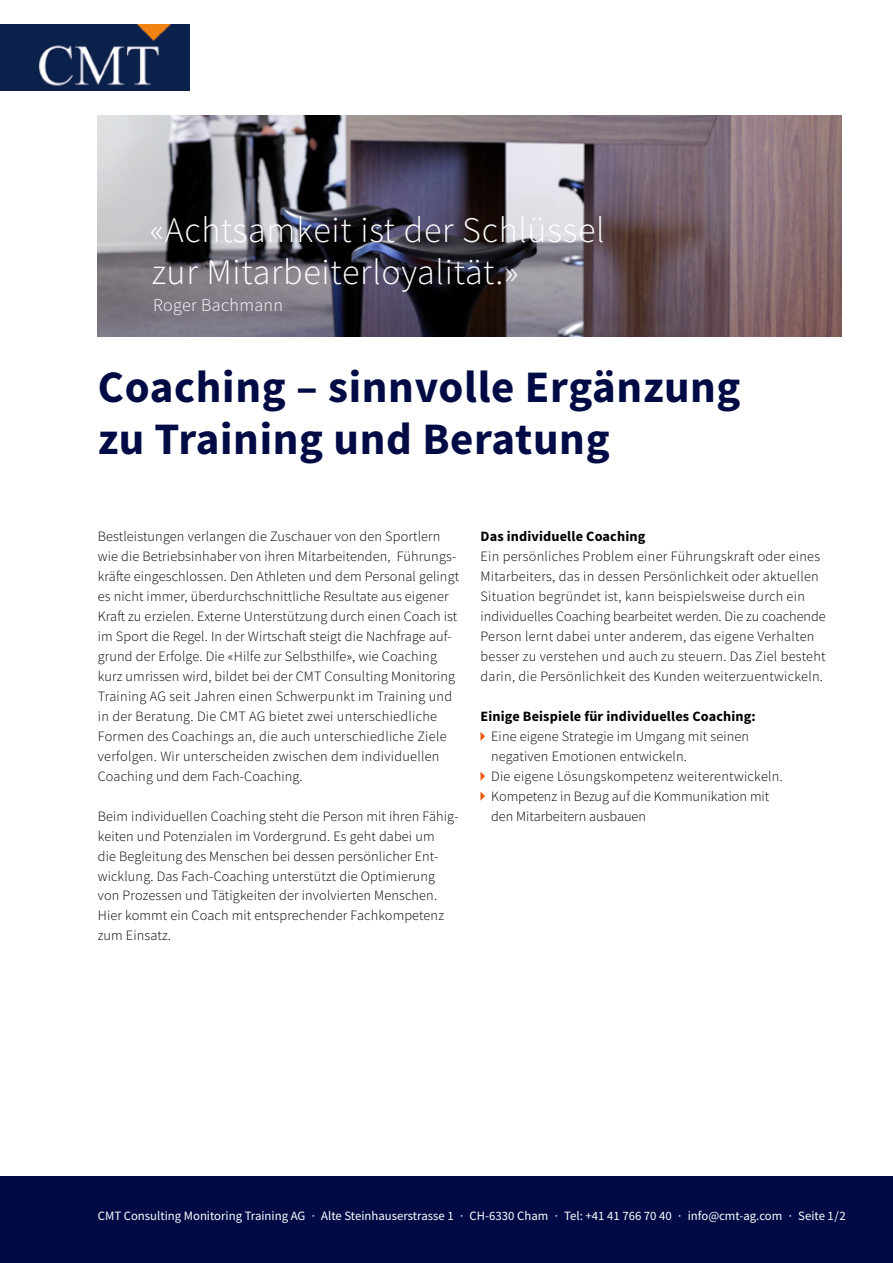
<style>
.page{position:relative;width:893px;height:1263px;background:#fff}
.page>*{position:absolute;margin:0;border:0;box-sizing:border-box;transform-origin:0 0}
.t1{font:700 45px/52.5px "Source Sans Pro";letter-spacing:.015em;color:#000b45}
.t2{font:300 36px/42px "Source Sans Pro";letter-spacing:.02em;color:#fff}
.t3{font:300 18px "Source Sans Pro";letter-spacing:.02em;color:#fff}
.t4{font:300 14.25px/20px "Source Sans Pro";letter-spacing:.01em;color:#000}
.t5{font:700 14.25px "Source Sans Pro";letter-spacing:.01em;color:#000}
.t6{font:12.75px "Source Sans Pro";color:#fff}
</style>
<div class="page">
<img style="left:0;top:25px;width:190px;height:66px">
<div style="left:0;top:1177px;width:893px;height:86px;background:#000b45"></div>
<svg style="left:480px;top:732px;width:5px;height:9px"></svg>
<svg style="left:480px;top:772px;width:5px;height:9px"></svg>
<svg style="left:480px;top:791px;width:5px;height:10px"></svg>
<img style="left:98px;top:115px;width:744px;height:221px">
<h2 class="t2" style="left:150px;top:209px;width:456px">«Achtsamkeit ist der Schlüssel zur Mitarbeiterloyalität.»</h2>
<p class="t3" style="left:153px;top:294px;width:131px">Roger Bachmann</p>
<h1 class="t1" style="left:98px;top:360px;width:644px">Coaching – sinnvolle Ergänzung zu Training und Beratung</h1>
<p class="t4" style="left:98px;top:527px;width:363px">Bestleistungen verlangen die Zuschauer von den Sportlern wie die Betriebsinhaber von ihren Mitarbeitenden, Führungs&shy;kräfte eingeschlossen. Den Athleten und dem Personal gelingt es nicht immer, überdurchschnittliche Resultate aus eigener Kraft zu erzielen. Externe Unterstützung durch einen Coach ist im Sport die Regel. In der Wirtschaft steigt die Nachfrage auf&shy;grund der Erfolge. Die «Hilfe zur Selbsthilfe», wie Coaching kurz umrissen wird, bildet bei der CMT Consulting Monitoring Training AG seit Jahren einen Schwerpunkt im Training und in der Beratung. Die CMT AG bietet zwei unterschiedliche Formen des Coachings an, die auch unterschiedliche Ziele verfolgen. Wir unterscheiden zwischen dem individuellen Coaching und dem Fach-Coaching.</p>
<p class="t4" style="left:98px;top:806px;width:362px">Beim individuellen Coaching steht die Person mit ihren Fähig&shy;keiten und Potenzialen im Vordergrund. Es geht dabei um<br>die Begleitung des Menschen bei dessen persönlicher Ent&shy;wicklung. Das Fach-Coaching unterstützt die Optimierung von Prozessen und Tätigkeiten der involvierten Menschen.<br>Hier kommt ein Coach mit entsprechender Fachkompetenz zum Einsatz.</p>
<p class="t5" style="left:480px;top:527px;width:166px">Das individuelle Coaching</p>
<p class="t4" style="left:480px;top:547px;width:347px">Ein persönliches Problem einer Führungskraft oder eines Mitarbeiters, das in dessen Persönlichkeit oder aktuellen Situation begründet ist, kann beispielsweise durch ein individuelles Coaching bearbeitet werden. Die zu coachende Person lernt dabei unter anderem, das eigene Verhalten besser zu verstehen und auch zu steuern. Das Ziel besteht darin, die Persönlichkeit des Kunden weiterzuentwickeln.</p>
<p class="t5" style="left:480px;top:706px;width:277px">Einige Beispiele für individuelles Coaching:</p>
<p class="t4" style="left:491px;top:726px;width:293px">Eine eigene Strategie im Umgang mit seinen negativen Emotionen entwickeln.<br>Die eigene Lösungskompetenz weiterentwickeln.<br>Kompetenz in Bezug auf die Kommunikation mit den Mitarbeitern ausbauen</p>
<p class="t6" style="left:98px;top:1207px;width:749px">CMT Consulting Monitoring Training AG · Alte Steinhauserstrasse 1 · CH-6330 Cham · Tel: +41 41 766 70 40 · info@cmt-ag.com · Seite 1/2</p>
</div>
